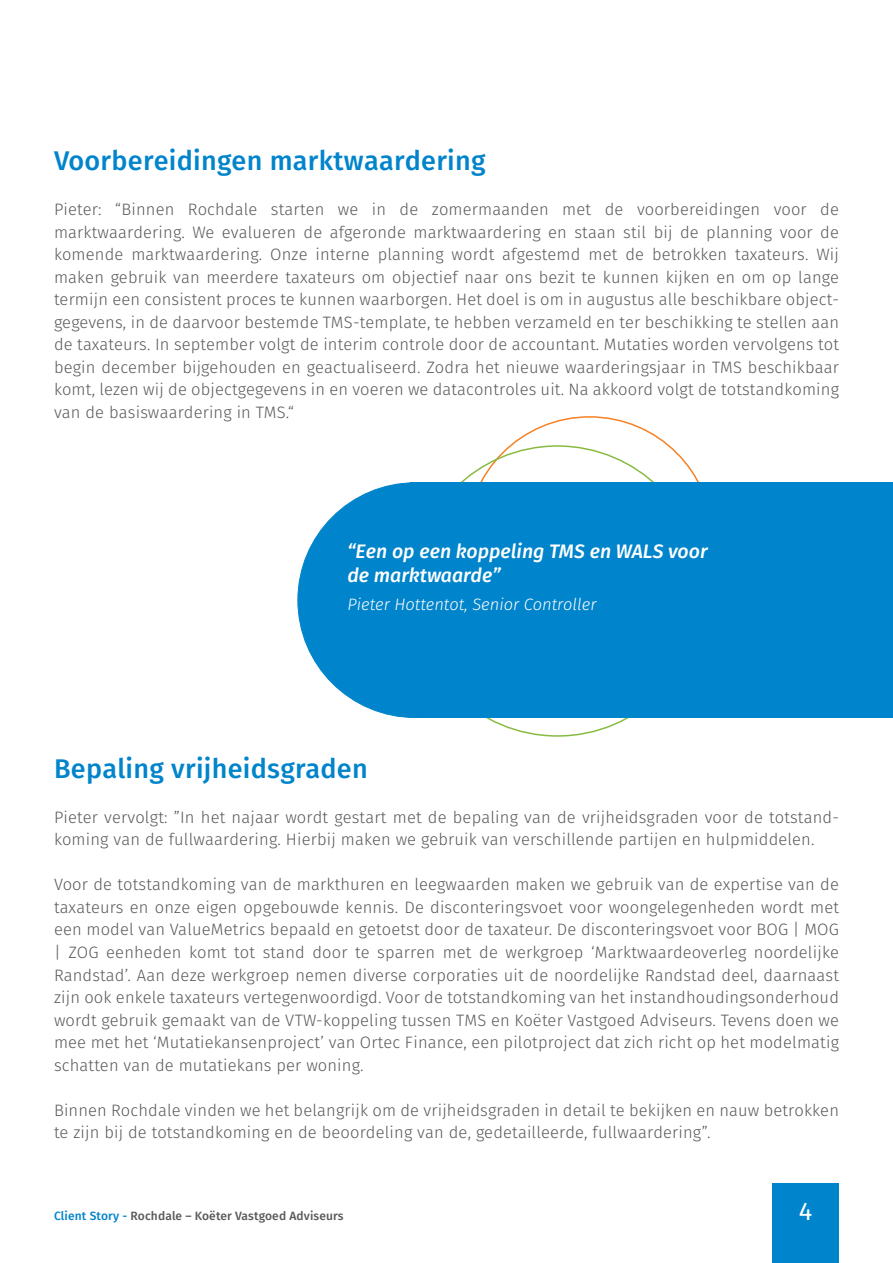
<style>
.page{position:relative;width:893px;height:1263px;background:#fff}
.page>*{position:absolute;margin:0;border:0;box-sizing:border-box;transform-origin:0 0}
.t1{font:500 27px "Fira Sans";letter-spacing:.01em;color:#0084cb}
.t2{font:25.5px "Fira Sans";color:#fff}
.t3{font:italic 500 19.5px/23.4px "Fira Sans";color:#fff}
.t4{font:300 16.5px/22.5px "Fira Sans";letter-spacing:.01em;color:#58595b;text-align:justify}
.t5{font:italic 300 16.5px "Fira Sans";color:#fff}
.t6{font:500 12px "Fira Sans";letter-spacing:.01em;color:#58595b}
.s1{color:#0084cb}
</style>
<div class="page">
<div style="left:772px;top:1183px;width:67px;height:80px;background:#0084cb"></div>
<div style="left:410px;top:483px;width:483px;height:235px;background:#0084cb"></div>
<div style="left:298px;top:483px;width:235px;height:234px;background:#0084cb;border-radius:50%"></div>
<h1 class="t1" style="left:54px;top:139px;width:433px">Voorbereidingen marktwaardering</h1>
<p class="t4" style="left:54px;top:198px;width:786px">Pieter: “Binnen Rochdale starten we in de zomermaanden met de voorbereidingen voor de marktwaardering. We evalueren de afgeronde marktwaardering en staan stil bij de planning voor de komende marktwaardering. Onze interne planning wordt afgestemd met de betrokken taxateurs. Wij maken gebruik van meerdere taxateurs om objectief naar ons bezit te kunnen kijken en om op lange termijn een consistent proces te kunnen waarborgen. Het doel is om in augustus alle beschikbare object&shy;gegevens, in de daarvoor bestemde TMS-template, te hebben verzameld en ter beschikking te stellen aan de taxateurs. In september volgt de interim controle door de accountant. Mutaties worden vervolgens tot begin december bijgehouden en geactualiseerd. Zodra het nieuwe waarderingsjaar in TMS beschikbaar komt, lezen wij de objectgegevens in en voeren we datacontroles uit. Na akkoord volgt de totstandkoming van de basiswaardering in TMS.“</p>
<p class="t3" style="left:347px;top:539px;width:362px">“Een op een koppeling TMS en WALS voor de marktwaarde”</p>
<p class="t5" style="left:347px;top:593px;width:251px">Pieter Hottentot, Senior Controller</p>
<h1 class="t1" style="left:54px;top:747px;width:315px">Bepaling vrijheidsgraden</h1>
<p class="t4" style="left:54px;top:806px;width:786px">Pieter vervolgt: ”In het najaar wordt gestart met de bepaling van de vrijheidsgraden voor de totstand&shy;koming van de fullwaardering. Hierbij maken we gebruik van verschillende partijen en hulpmiddelen.</p>
<p class="t4" style="left:54px;top:873px;width:786px">Voor de totstandkoming van de markthuren en leegwaarden maken we gebruik van de expertise van de taxateurs en onze eigen opgebouwde kennis. De disconteringsvoet voor woongelegenheden wordt met een model van ValueMetrics bepaald en getoetst door de taxateur. De disconteringsvoet voor BOG | MOG | ZOG eenheden komt tot stand door te sparren met de werkgroep ‘Marktwaardeoverleg noordelijke Randstad’. Aan deze werkgroep nemen diverse corporaties uit de noordelijke Randstad deel, daarnaast zijn ook enkele taxateurs vertegenwoordigd. Voor de totstandkoming van het instandhoudingsonderhoud wordt gebruik gemaakt van de VTW-koppeling tussen TMS en Koëter Vastgoed Adviseurs. Tevens doen we mee met het ‘Mutatiekansenproject’ van Ortec Finance, een pilotproject dat zich richt op het modelmatig schatten van de mutatiekans per woning.</p>
<p class="t4" style="left:54px;top:1098px;width:786px">Binnen Rochdale vinden we het belangrijk om de vrijheidsgraden in detail te bekijken en nauw betrokken te zijn bij de totstandkoming en de beoordeling van de, gedetailleerde, fullwaardering”.</p>
<p class="t6" style="left:54px;top:1206px;width:291px"><span class="s1">Client Story -</span> Rochdale – Koëter Vastgoed Adviseurs</p>
<h2 class="t2" style="left:799px;top:1192px;width:15px">4</h2>
</div>
